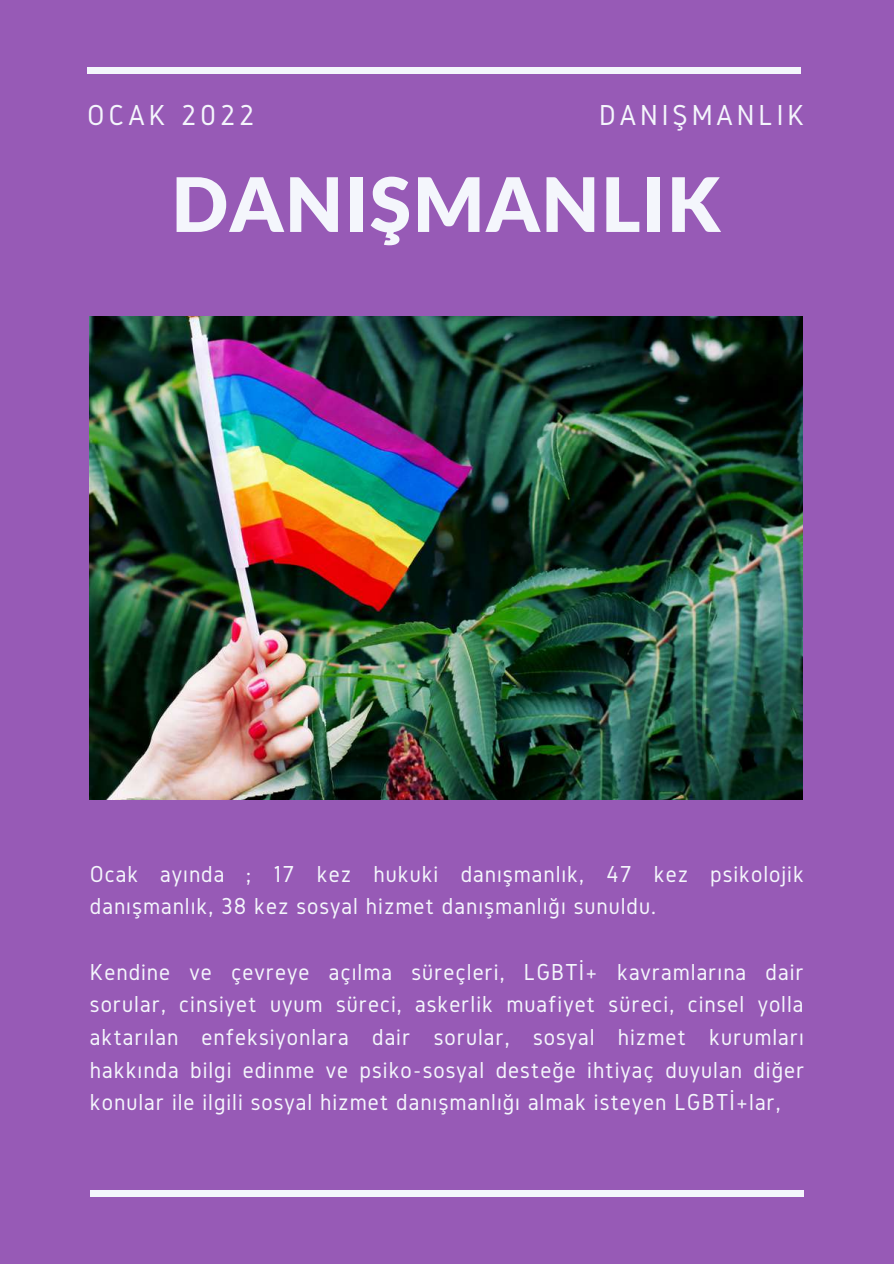
<style>
.page{position:relative;width:894px;height:1264px;background:#fff}
.page>*{position:absolute;margin:0;border:0;box-sizing:border-box;transform-origin:0 0}
.t1{font:900 75px "Lato";letter-spacing:.02em;color:#f4f6fc}
.t2{font:30px "Gidole";letter-spacing:.13em;color:#f4f6fc}
.t3{font:24px/32.7px "Gidole";letter-spacing:.04em;color:#f4f6fc}
</style>
<div class="page">
<div style="left:0;top:0;width:893px;height:1263px;background:#975ab6"></div>
<div style="left:88px;top:67px;width:712px;height:7px;background:#f4f6fc"></div>
<img style="left:90px;top:316px;width:711px;height:483px">
<div style="left:90px;top:1189px;width:713px;height:7px;background:#f4f6fc"></div>
<p class="t2" style="left:87px;top:98px;width:169px">OCAK 2022</p>
<p class="t2" style="left:599px;top:98px;width:207px">DANIŞMANLIK</p>
<h1 class="t1" style="left:171px;top:158px;width:550px">DANIŞMANLIK</h1>
<p class="t3" style="left:90px;top:857px;width:715px">Ocak ayında ; 17 kez hukuki danışmanlık, 47 kez psikolojik danışmanlık, 38 kez sosyal hizmet danışmanlığı sunuldu.</p>
<p class="t3" style="left:90px;top:955px;width:715px;text-align:justify">Kendine ve çevreye açılma süreçleri, LGBTİ+ kavramlarına dair sorular, cinsiyet uyum süreci, askerlik muafiyet süreci, cinsel yolla aktarılan enfeksiyonlara dair sorular, sosyal hizmet kurumları hakkında bilgi edinme ve psiko-sosyal desteğe ihtiyaç duyulan diğer konular ile ilgili sosyal hizmet danışmanlığı almak isteyen LGBTİ+lar,</p>
</div>
